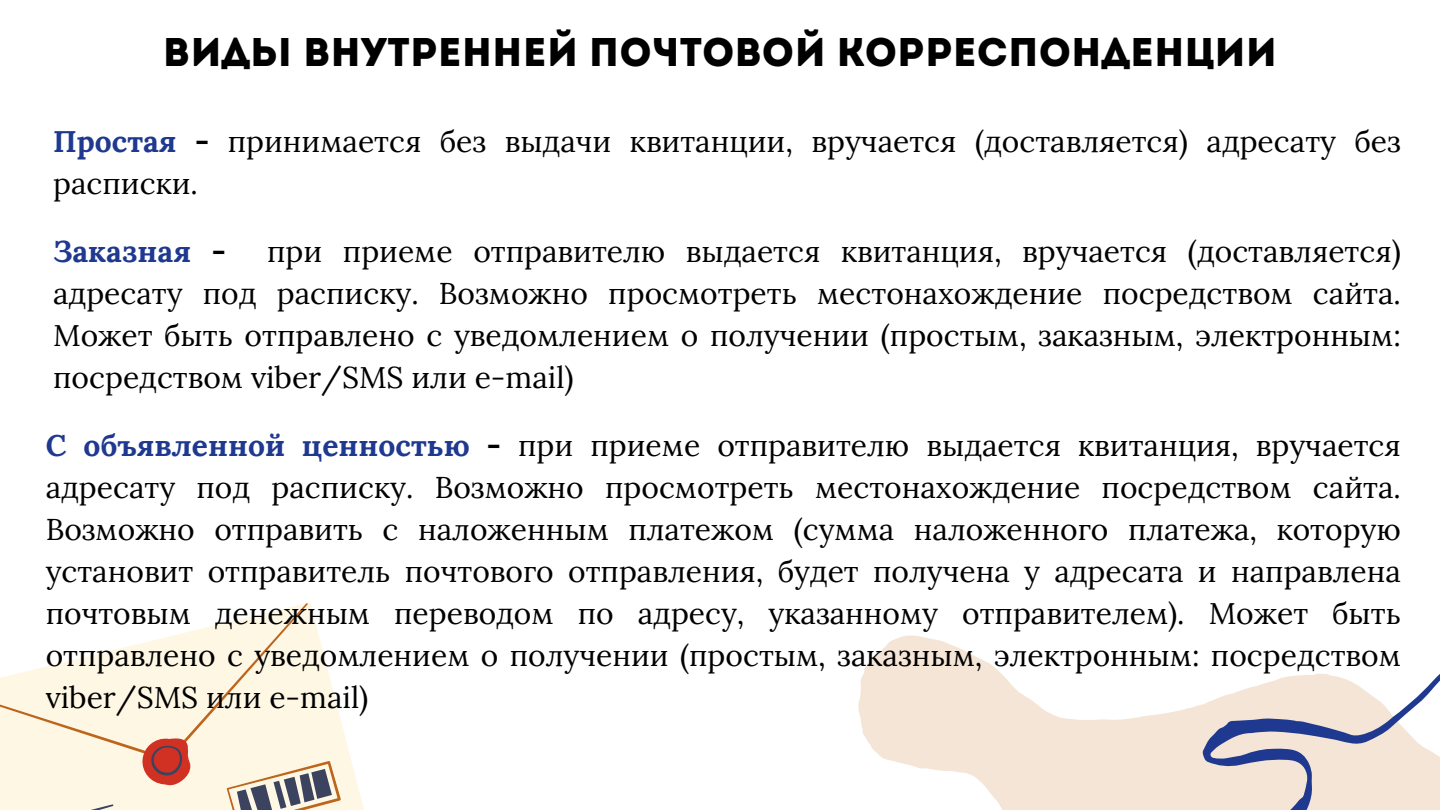
<style>
.page{position:relative;width:1440px;height:810px;background:#fff}
.page>*{position:absolute;margin:0;border:0;box-sizing:border-box;transform-origin:0 0}
.t1{font:40px "Intro";color:#000}
.t2{font:30px/42px "Lora";color:#000;text-align:justify}
.t3{font:700 30px "Lora";color:#1e398f}
.s1{font-weight:700;color:#1e398f}
.s2{font-weight:700}
.s3{color:#000}
</style>
<div class="page">
<svg style="left:858px;top:635px;width:257px;height:175px;fill:#f4e5d7"></svg>
<svg style="left:1115px;top:673px;width:325px;height:137px;fill:#f4e5d7"></svg>
<svg style="left:0;top:602px;width:358px;height:208px;fill:#fef7e4"></svg>
<svg style="left:21px;top:735px;width:313px;height:75px;background:#e9d6c6"></svg>
<h1 class="t1" style="left:163px;top:36px;width:1116px">Виды внутренней почтовой корреспонденции</h1>
<p class="t2" style="left:53px;top:120px;width:1349px"><span class="s1">Простая</span> <span class="s2">-</span> принимается без выдачи квитанции, вручается (доставляется) адресату без расписки.</p>
<p class="t2" style="left:53px;top:230px;width:1349px;text-indent:214px">при приеме отправителю выдается квитанция, вручается (доставляется) адресату под расписку. Возможно просмотреть местонахождение посредством сайта.<br>Может быть отправлено с уведомлением о получении (простым, заказным, электронным: посредством viber/SMS или e-mail)</p>
<p class="t2" style="left:46px;top:424px;width:1357px"><span class="s1">С объявленной ценностью</span> <span class="s2">-</span> при приеме отправителю выдается квитанция, вручается адресату под расписку. Возможно просмотреть местонахождение посредством сайта.<br>Возможно отправить с наложенным платежом (сумма наложенного платежа, которую установит отправитель почтового отправления, будет получена у адресата и направлена почтовым денежным переводом по адресу, указанному отправителем). Может быть отправлено с уведомлением о получении (простым, заказным, электронным: посредством viber/SMS или e-mail)</p>
<p class="t3" style="left:53px;top:232px;width:174px">Заказная <span class="s3">-</span></p>
</div>
